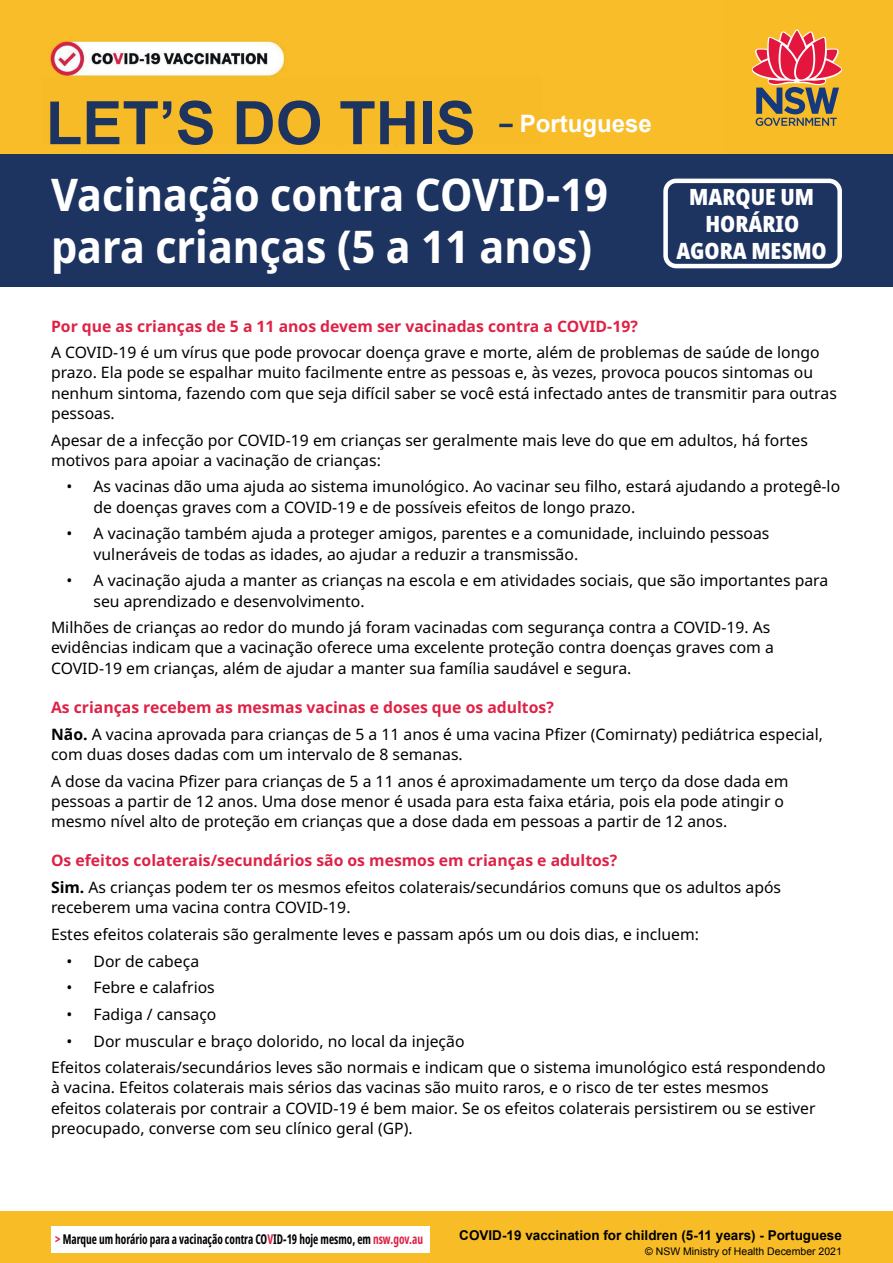
<style>
.page{position:relative;width:893px;height:1263px;background:#fff}
.page>*{position:absolute;margin:0;border:0;box-sizing:border-box;transform-origin:0 0}
.t1{font:700 60px "Arial";color:#1d3461}
.t2{font:700 semi-condensed 45px/52.5px "Noto Sans";color:#fff}
.t3{font:700 24px "Arial";color:#fff}
.t4{font:900 condensed 22.5px/27px "Noto Sans";color:#fff;text-align:center}
.t5{font:15.75px/20.2px "Noto Sans";color:#000}
.t6{font:700 15.75px "Noto Sans";color:#de2245}
.t7{font:700 extra-condensed 13.5px "Noto Sans";color:#000;scale:.84 1}
.t8{font:700 13.5px "Arial";color:#000}
.t9{font:10.5px "Arial";color:#000}
.s1{color:#1d3461}
.s2{font-weight:700;color:#de2245}
.s3{font-weight:700}
.s4{color:#de2245}
</style>
<div class="page">
<div style="left:0;top:0;width:893px;height:157px;background:#f8bc26"></div>
<img style="left:49px;top:40px;width:236px;height:37px">
<div style="left:0;top:1211px;width:893px;height:52px;background:#f8bc26"></div>
<div style="left:51px;top:1226px;width:378px;height:27px;background:#fff"></div>
<svg style="left:752px;top:29px;width:90px;height:97px"></svg>
<div style="left:0;top:154px;width:893px;height:133px;background:#1d3461"></div>
<div style="left:663px;top:179px;width:179px;height:89px;border:4px solid #fff;border-radius:11px"></div>
<h1 class="t1" style="left:46px;top:84px;width:432px">LET’S DO THIS</h1>
<h3 class="t3" style="left:500px;top:107px;width:154px"><span class="s1">–</span> Portuguese</h3>
<h2 class="t2" style="left:51px;top:169px;width:559px">Vacinação contra COVID-19 para crianças (5 a 11 anos)</h2>
<h3 class="t4" style="left:676px;top:183px;width:152px">MARQUE UM<br>HORÁRIO<br>AGORA MESMO</h3>
<p class="t6" style="left:51px;top:315px;width:588px">Por que as crianças de 5 a 11 anos devem ser vacinadas contra a COVID-19?</p>
<p class="t5" style="left:51px;top:343px;width:787px">A COVID-19 é um vírus que pode provocar doença grave e morte, além de problemas de saúde de longo prazo. Ela pode se espalhar muito facilmente entre as pessoas e, às vezes, provoca poucos sintomas ou nenhum sintoma, fazendo com que seja difícil saber se você está infectado antes de transmitir para outras pessoas.</p>
<p class="t5" style="left:51px;top:430px;width:758px">Apesar de a infecção por COVID-19 em crianças ser geralmente mais leve do que em adultos, há fortes motivos para apoiar a vacinação de crianças:</p>
<p class="t5" style="left:94px;top:477px;width:748px;text-indent:-27px">• As vacinas dão uma ajuda ao sistema imunológico. Ao vacinar seu filho, estará ajudando a protegê-lo de doenças graves com a COVID-19 e de possíveis efeitos de longo prazo.</p>
<p class="t5" style="left:94px;top:524px;width:677px;text-indent:-27px">• A vacinação também ajuda a proteger amigos, parentes e a comunidade, incluindo pessoas vulneráveis de todas as idades, ao ajudar a reduzir a transmissão.</p>
<p class="t5" style="left:94px;top:571px;width:736px;text-indent:-27px">• A vacinação ajuda a manter as crianças na escola e em atividades sociais, que são importantes para seu aprendizado e desenvolvimento.</p>
<p class="t5" style="left:51px;top:618px;width:724px">Milhões de crianças ao redor do mundo já foram vacinadas com segurança contra a COVID-19. As evidências indicam que a vacinação oferece uma excelente proteção contra doenças graves com a<br>COVID-19 em crianças, além de ajudar a manter sua família saudável e segura.</p>
<p class="t5" style="left:51px;top:694px;width:773px;line-height:26.7px"><span class="s2">As crianças recebem as mesmas vacinas e doses que os adultos?<br></span><span class="s3">Não.</span> A vacina aprovada para crianças de 5 a 11 anos é uma vacina Pfizer (Comirnaty) pediátrica especial,</p>
<p class="t5" style="left:51px;top:741px;width:739px;line-height:26.7px">com duas doses dadas com um intervalo de 8 semanas.<br>A dose da vacina Pfizer para crianças de 5 a 11 anos é aproximadamente um terço da dose dada em</p>
<p class="t5" style="left:51px;top:791px;width:735px">pessoas a partir de 12 anos. Uma dose menor é usada para esta faixa etária, pois ela pode atingir o mesmo nível alto de proteção em crianças que a dose dada em pessoas a partir de 12 anos.</p>
<p class="t5" style="left:51px;top:848px;width:732px;line-height:26.7px"><span class="s2">Os efeitos colaterais/secundários são os mesmos em crianças e adultos?<br></span><span class="s3">Sim.</span> As crianças podem ter os mesmos efeitos colaterais/secundários comuns que os adultos após</p>
<p class="t5" style="left:51px;top:895px;width:649px;line-height:26.7px">receberem uma vacina contra COVID-19.<br>Estes efeitos colaterais são geralmente leves e passam após um ou dois dias, e incluem:</p>
<p class="t5" style="left:66px;top:951px;width:134px">• Dor de cabeça</p>
<p class="t5" style="left:66px;top:978px;width:150px">• Febre e calafrios</p>
<p class="t5" style="left:66px;top:1004px;width:152px">• Fadiga / cansaço</p>
<p class="t5" style="left:51px;top:1028px;width:776px;line-height:26.7px;text-indent:15px">• Dor muscular e braço dolorido, no local da injeção<br>Efeitos colaterais/secundários leves são normais e indicam que o sistema imunológico está respondendo</p>
<p class="t5" style="left:51px;top:1078px;width:766px">à vacina. Efeitos colaterais mais sérios das vacinas são muito raros, e o risco de ter estes mesmos efeitos colaterais por contrair a COVID-19 é bem maior. Se os efeitos colaterais persistirem ou se estiver preocupado, converse com seu clínico geral (GP).</p>
<p class="t7" style="left:55px;top:1229px;width:439px"><span class="s4">&gt;</span> Marque um horário para a vacinação contra CO<span class="s4">V</span>ID-19 hoje mesmo, em <span class="s4">nsw.gov.au</span></p>
<p class="t8" style="left:459px;top:1226px;width:384px">COVID-19 vaccination for children (5-11 years) - Portuguese</p>
<p class="t9" style="left:645px;top:1244px;width:198px">© NSW Ministry of Health December 2021</p>
</div>
